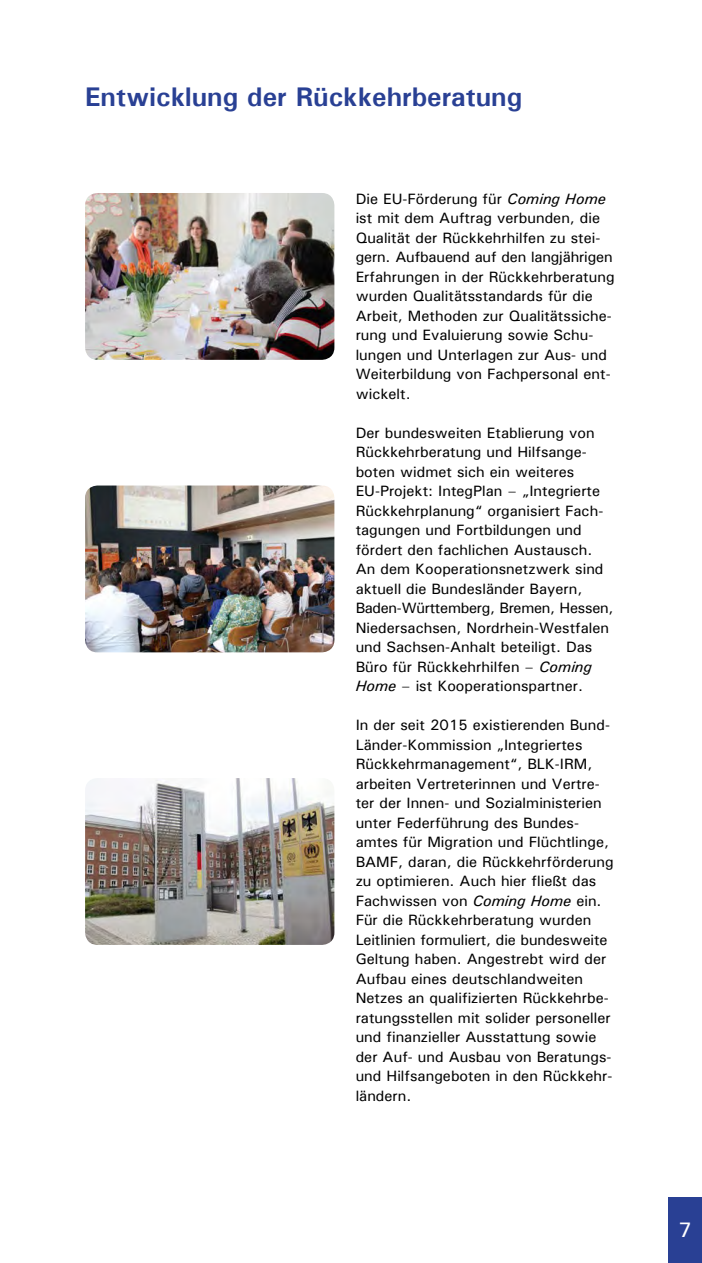
<style>
.page{position:relative;width:702px;height:1263px;background:#fff}
.page>*{position:absolute;margin:0;border:0;box-sizing:border-box;transform-origin:0 0}
.t1{font:700 27px "Univers";color:#294094}
.t2{font:21px "Univers";color:#fff}
.t3{font:15px/19.5px "Univers";color:#000}
.s1{font-style:italic}
</style>
<div class="page">
<div style="left:668px;top:1197px;width:34px;height:66px;background:#294094"></div>
<img style="left:85px;top:778px;width:249px;height:167px">
<img style="left:85px;top:485px;width:249px;height:167px">
<img style="left:85px;top:193px;width:249px;height:167px">
<h1 class="t1" style="left:85px;top:81px;width:438px">Entwicklung der Rückkehrberatung</h1>
<p class="t3" style="left:355px;top:189px;width:260px">Die EU-Förderung für <span class="s1">Coming Home </span>ist mit dem Auftrag verbunden, die Qualität der Rückkehrhilfen zu stei&shy;gern. Aufbauend auf den langjährigen Erfahrungen in der Rückkehrberatung wurden Qualitätsstandards für die Arbeit, Methoden zur Qualitätssiche&shy;rung und Evaluierung sowie Schu&shy;lungen und Unterlagen zur Aus- und Weiterbildung von Fachpersonal ent&shy;wickelt.</p>
<p class="t3" style="left:355px;top:423px;width:259px">Der bundesweiten Etablierung von Rückkehrberatung und Hilfsange&shy;boten widmet sich ein weiteres EU-Projekt: IntegPlan – „Integrierte Rückkehrplanung“ organisiert Fach&shy;tagungen und Fortbildungen und fördert den fachlichen Austausch.<br>An dem Kooperationsnetzwerk sind aktuell die Bundesländer Bayern, Baden-Württemberg, Bremen, Hessen, Niedersachsen, Nordrhein-Westfalen und Sachsen-Anhalt beteiligt. Das Büro für Rückkehrhilfen – <span class="s1">Coming Home</span> – ist Kooperationspartner.</p>
<p class="t3" style="left:355px;top:715px;width:259px">In der seit 2015 existierenden Bund-Länder-Kommission „Integriertes Rückkehrmanagement“, BLK-IRM, arbeiten Vertreterinnen und Vertre&shy;ter der Innen- und Sozialministerien unter Federführung des Bundes&shy;amtes für Migration und Flüchtlinge, BAMF, daran, die Rückkehrförderung zu optimieren. Auch hier fließt das Fachwissen von <span class="s1">Coming Home</span> ein.<br>Für die Rückkehrberatung wurden Leitlinien formuliert, die bundesweite Geltung haben. Angestrebt wird der Aufbau eines deutschlandweiten Netzes an qualifizierten Rückkehrbe&shy;ratungsstellen mit solider personeller und finanzieller Ausstattung sowie der Auf- und Ausbau von Beratungs&shy;und Hilfsangeboten in den Rückkehr&shy;ländern.</p>
<h2 class="t2" style="left:678px;top:1217px;width:15px">7</h2>
</div>
